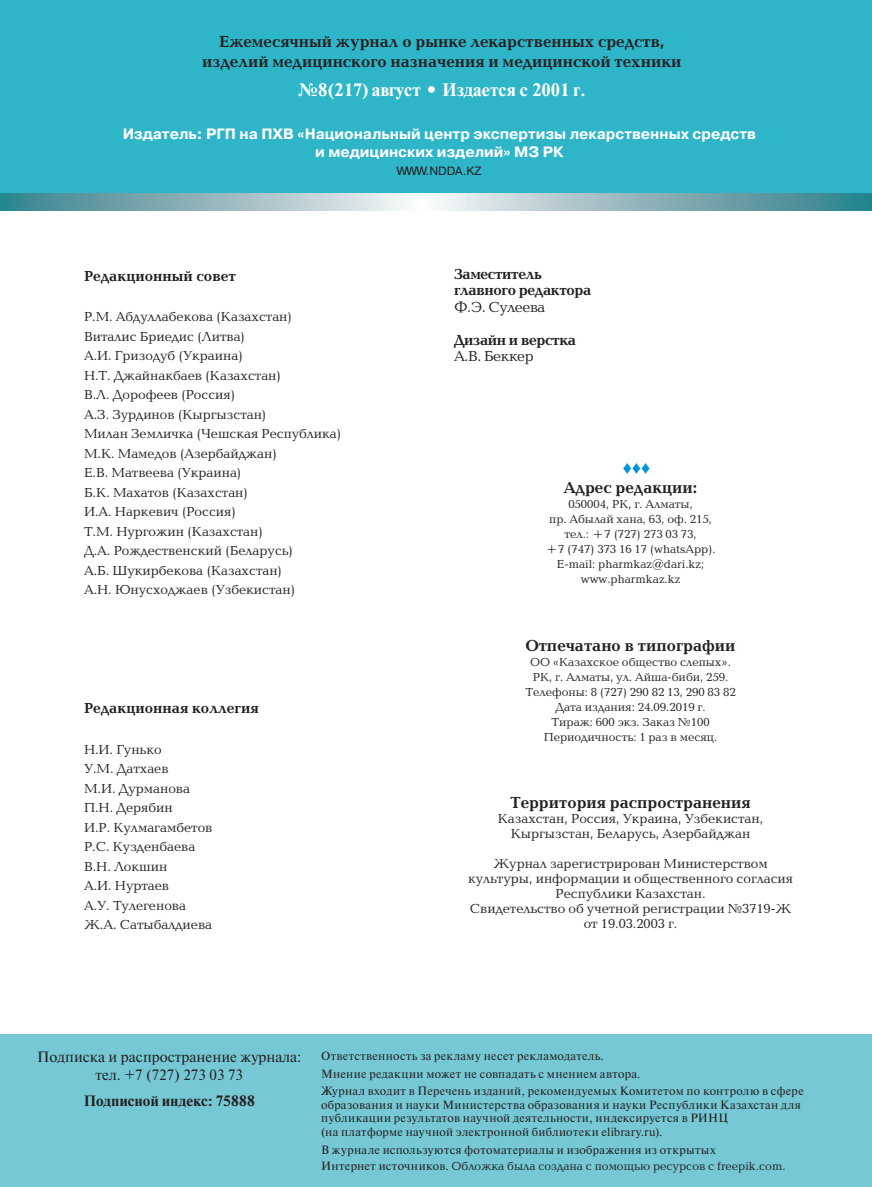
<style>
.page{position:relative;width:872px;height:1187px;background:#fff}
.page>*{position:absolute;margin:0;border:0;box-sizing:border-box;transform-origin:0 0}
.t1{font:700 18px "DS Times";color:#fff}
.t2{font:700 16.5px/19.8px "DS Baltica";color:#231f20;text-align:center}
.t3{font:700 15px/18px "DS Pragmatica";color:#fff;text-align:center}
.t4{font:15px/18px "DS Times";color:#231f20;text-align:center}
.t5{font:700 15px/16.5px "DS Baltica";letter-spacing:-.025em;color:#231f20}
.t6{font:700 15px "DS Baltica";color:#231f20}
.t7{font:15px "DS Baltica";letter-spacing:-.025em;color:#231f20}
.t8{font:700 15px "DS Times";letter-spacing:.015em;color:#231f20}
.t9{font:13.5px/19.5px "DS Baltica";color:#231f20}
.t10{font:12px/17.7px "DS Times";letter-spacing:.03em;color:#231f20}
.t11{font:12px/15px "DS Baltica";color:#231f20;text-align:center}
.t12{font:12px "DS Pragmatica";color:#231f20}
.s1{font-family:"DS Times"}
</style>
<div class="page">
<div style="left:0;top:0;width:872px;height:207px;background:#2eb5c8"></div>
<div style="left:0;top:1034px;width:872px;height:152px;background:#76c8d5"></div>
<svg style="left:0;top:194px;width:872px;height:17px;background:#93b7be"></svg>
<svg style="left:623px;top:463px;width:26px;height:11px"></svg>
<p class="t2" style="left:202px;top:32px;width:480px">Ежемесячный журнал о рынке лекарственных средств, изделий медицинского назначения и медицинской техники</p>
<h1 class="t1" style="left:298px;top:80px;width:289px">№8(217) август • Издается с 2001 г.</h1>
<p class="t3" style="left:123px;top:125px;width:635px">Издатель: РГП на ПХВ «Национальный центр экспертизы лекарственных средств и медицинских изделий» МЗ РК</p>
<p class="t12" style="left:397px;top:164px;width:86px">WWW.NDDA.KZ</p>
<p class="t6" style="left:84px;top:268px;width:153px">Редакционный совет</p>
<p class="t9" style="left:84px;top:307px;width:259px">Р.М. Абдуллабекова (Казахстан)<br>Виталис Бриедис (Литва)<br>А.И. Гризодуб (Украина)<br>Н.Т. Джайнакбаев (Казахстан)<br>В.Л. Дорофеев (Россия)<br>А.З. Зурдинов (Кыргызстан)<br>Милан Земличка (Чешская Республика)<br>М.К. Мамедов (Азербайджан)<br>Е.В. Матвеева (Украина)<br>Б.К. Махатов (Казахстан)<br>И.А. Наркевич (Россия)<br>Т.М. Нургожин (Казахстан)<br>Д.А. Рождественский (Беларусь)<br>А.Б. Шукирбекова (Казахстан)<br>А.Н. Юнусходжаев (Узбекистан)</p>
<p class="t6" style="left:84px;top:700px;width:176px">Редакционная коллегия</p>
<p class="t9" style="left:84px;top:739px;width:130px">Н.И. Гунько<br>У.М. Датхаев<br>М.И. Дурманова<br>П.Н. Дерябин<br>И.Р. Кулмагамбетов<br>Р.С. Кузденбаева<br>В.Н. Локшин<br>А.И. Нуртаев<br>А.У. Тулегенова<br>Ж.А. Сатыбалдиева</p>
<p class="t5" style="left:454px;top:266px;width:139px">Заместитель главного редактора</p>
<p class="t7" style="left:454px;top:299px;width:93px">Ф.Э. Сулеева</p>
<p class="t5" style="left:454px;top:332px;width:123px">Дизайн и верстка</p>
<p class="t7" style="left:454px;top:348px;width:81px">А.В. Беккер</p>
<p class="t2" style="left:564px;top:478px;width:134px">Адрес редакции:</p>
<p class="t11" style="left:545px;top:497px;width:172px">050004, РК, г. Алматы,<br>пр. Абылай хана, 63, оф. 215, тел.: +7 (727) 273 03 73,<br>+7 (747) 373 16 17 (whatsАpp).<br>Е-mail: pharmkaz@dari.kz; www.pharmkaz.kz</p>
<p class="t2" style="left:526px;top:635px;width:211px">Отпечатано в типографии</p>
<p class="t11" style="left:525px;top:654px;width:212px">ОО «Казахское общество слепых».<br>РК, г. Алматы, ул. Айша-биби, 259.<br>Телефоны: 8 (727) 290 82 13, 290 83 82<br>Дата издания: 24.09.2019 г.<br>Тираж: 600 экз. Заказ №100<br>Периодичность: 1 раз в месяц.</p>
<p class="t2" style="left:510px;top:793px;width:242px">Территория распространения</p>
<p class="t9" style="left:498px;top:811px;width:267px;line-height:15px;text-align:center">Казахстан, Россия, Украина, Узбекистан,<br>Кыргызстан, Беларусь, Азербайджан</p>
<p class="t9" style="left:468px;top:856px;width:327px;line-height:15px;text-align:center">Журнал зарегистрирован Министерством культуры, информации и общественного согласия Республики Казахстан.<br>Свидетельство об учетной регистрации №3719-Ж от 19.03.2003 г.</p>
<p class="t4" style="left:37px;top:1047px;width:266px">Подписка и распространение журнала: тел. +7 (727) 273 03 73</p>
<p class="t8" style="left:84px;top:1092px;width:173px">Подписной индекс: 75888</p>
<p class="t10" style="left:321px;top:1046px;width:484px">Ответственность за рекламу несет рекламодатель.<br>Мнение редакции может не совпадать с мнением автора.<br>Журнал входит в Перечень изданий, рекомендуемых Комитетом по контролю в сфере</p>
<p class="t10" style="left:321px;top:1097px;width:481px;line-height:13.5px">образования и науки Министерства образования и науки Республики Казахстан для публикации результатов научной деятельности, индексируется в РИНЦ<br>(на платформе научной электронной библиотеки elibrary.ru).</p>
<p class="t10" style="left:321px;top:1140px;width:396px">В журнале используются фотоматериалы и изображения из открытых</p>
<p class="t11" style="left:321px;top:1158px;width:466px"><span class="s1">Интернет источников.</span> Обложка была создана с помощью ресурсов с freepik.com.</p>
</div>
